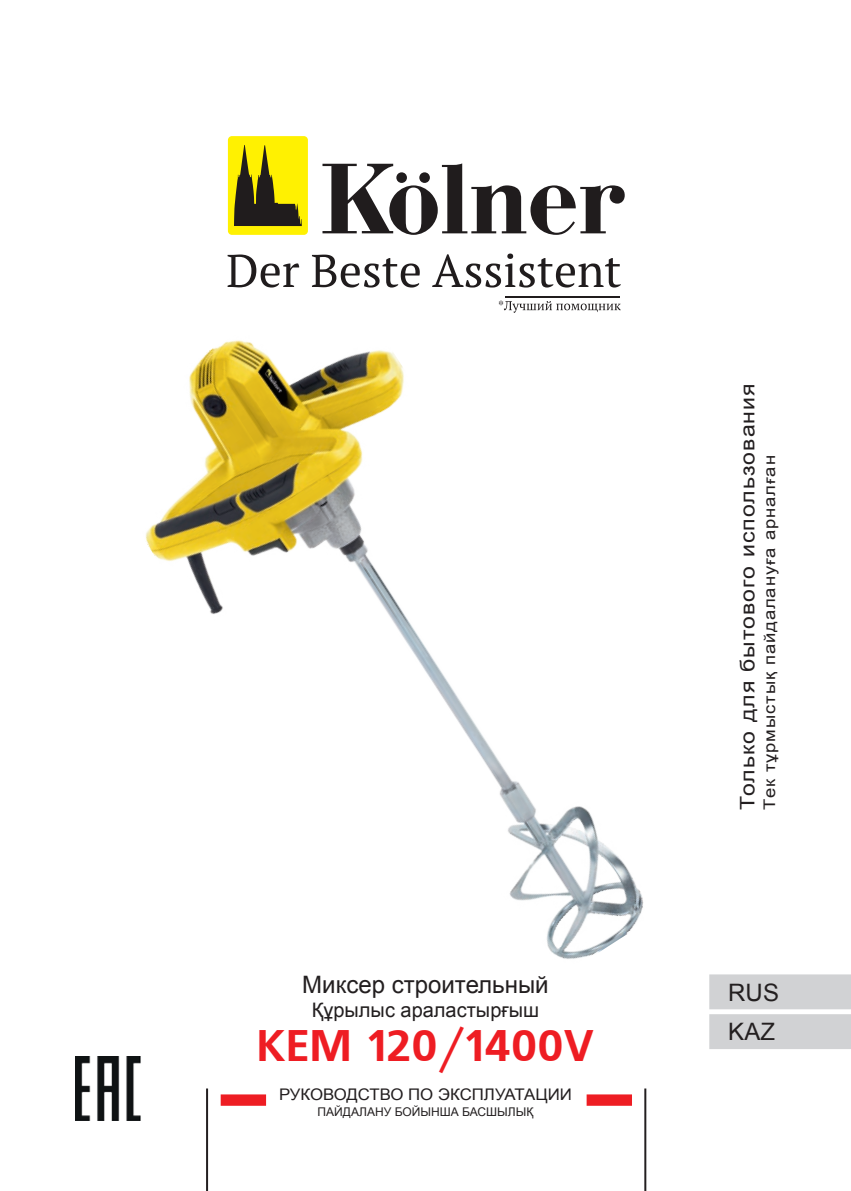
<style>
.page{position:relative;width:851px;height:1191px;background:#fff}
.page>*{position:absolute;margin:0;border:0;box-sizing:border-box;transform-origin:0 0}
.t1{font:44px "AXP Free Set C Bold";color:#ee1d23}
.t2{font:24px/39.8px "Arial";color:#231f20}
.t3{font:20px "Arial";letter-spacing:.04em;color:#231f20;scale:1.15 1}
.t4{font:20px "Arial";color:#231f20}
.t5{font:16px "Arial";letter-spacing:.05em;color:#231f20;scale:1.15 1}
.t6{font:16px "Arial";color:#231f20;scale:1.05 1}
.t7{font:12px "Arial";color:#231f20}
</style>
<div class="page">
<div style="left:221px;top:1094px;width:45px;height:11px;background:#ee1d23;border:2px solid #ee1d23"></div>
<div style="left:586px;top:1094px;width:46px;height:11px;background:#ee1d23;border:2px solid #ee1d23"></div>
<hr style="left:206px;top:1088px;width:2px;height:103px;background:#231f20">
<hr style="left:644px;top:1088px;width:2px;height:103px;background:#231f20">
<div style="left:710px;top:975px;width:140px;height:33px;background:#d1d2d4"></div>
<div style="left:709px;top:974px;width:141px;height:35px;border:2px solid #d1d2d4"></div>
<div style="left:710px;top:1015px;width:140px;height:33px;background:#d1d2d4"></div>
<div style="left:709px;top:1014px;width:141px;height:35px;border:2px solid #d1d2d4"></div>
<div style="left:228px;top:136px;width:80px;height:99px;background:#fff101;border-radius:4px"></div>
<svg style="left:322px;top:163px;width:302px;height:72px"></svg>
<div style="left:396px;top:172px;width:11px;height:11px;background:#201c1d;border-radius:50%"></div>
<div style="left:419px;top:172px;width:11px;height:11px;background:#201c1d;border-radius:50%"></div>
<svg style="left:234px;top:145px;width:68px;height:81px"></svg>
<svg style="left:227px;top:254px;width:72px;height:33px"></svg>
<svg style="left:312px;top:255px;width:107px;height:32px"></svg>
<svg style="left:432px;top:253px;width:188px;height:34px"></svg>
<svg style="left:498px;top:300px;width:122px;height:13px"></svg>
<hr style="left:505px;top:296px;width:114px;height:1px;background:#201c1d">
<img style="left:145px;top:340px;width:499px;height:619px">
<img style="left:75px;top:1056px;width:66px;height:64px">
<h2 class="t2" style="left:302px;top:965px;width:248px">Миксер строительный</h2>
<p class="t4" style="left:312px;top:996px;width:229px">Құрылыс араластырғыш</p>
<h1 class="t1" style="left:256px;top:1020px;width:339px">KEM 120/1400V</h1>
<p class="t6" style="left:279px;top:1083px;width:280px">РУКОВОДСТВО ПО ЭКСПЛУАТАЦИИ</p>
<p class="t7" style="left:317px;top:1103px;width:217px">ПАЙДАЛАНУ БОЙЫНША БАСШЫЛЫҚ</p>
<p class="t3" style="left:734px;top:809px;width:372px;rotate:-90deg">Только для бытового использования</p>
<p class="t5" style="left:759px;top:809px;width:310px;rotate:-90deg">Тек тұрмыстық пайдалануға арналған</p>
<h2 class="t2" style="left:728px;top:972px;width:52px">RUS<br>KAZ</h2>
</div>
